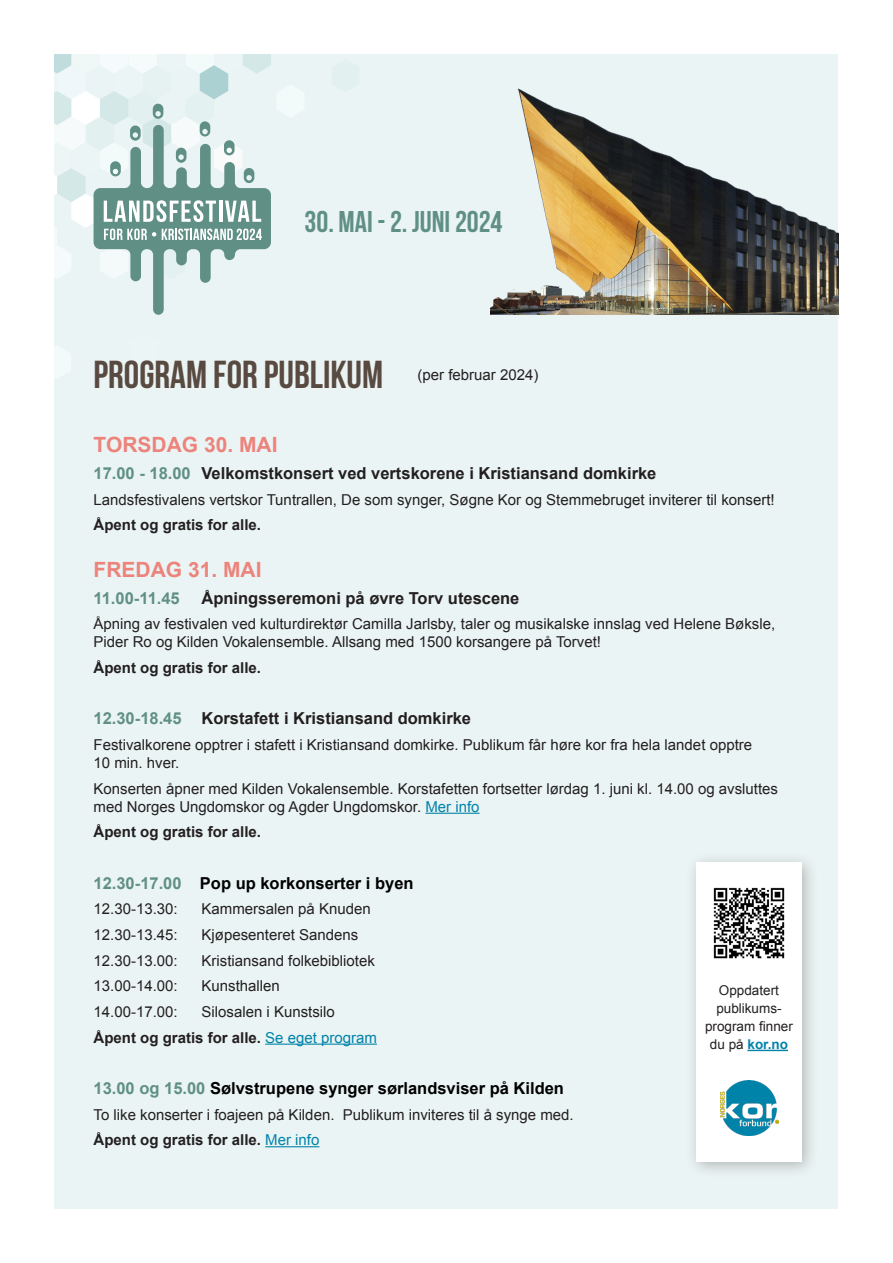
<style>
.page{position:relative;width:893px;height:1263px;background:#fff}
.page>*{position:absolute;margin:0;border:0;box-sizing:border-box;transform-origin:0 0}
.t1{font:39px "Bebas Neue";color:#594a41}
.t2{font:30px "Bebas Neue";color:#609085}
.t3{font:700 21px "Arial";color:#ec847c}
.t4{font:700 16.5px "Arial";color:#231f20}
.t5{font:700 16.5px "Arial";color:#000}
.t6{font:700 16.5px "Arial";letter-spacing:-.025em;color:#609085}
.t7{font:15px/18px "Arial";color:#231f20}
.t8{font:700 15px "Arial";color:#231f20}
.t9{font:13.5px/18px "Arial";color:#231f20;text-align:center}
.s1{color:#609085}
.s2{color:#0083a9}
.s3{font-weight:400;color:#0083a9}
.s4{font-weight:700;color:#0083a9}
</style>
<div class="page">
<div style="left:54px;top:54px;width:785px;height:1155px;background:#ebf4f4"></div>
<div style="left:838px;top:0;width:55px;height:1263px;background:#fff"></div>
<svg style="left:54px;top:54px;width:217px;height:261px"></svg>
<hr style="left:425px;top:813px;width:55px;height:1px;background:#0083a9">
<hr style="left:265px;top:1043px;width:112px;height:2px;background:#0083a9">
<hr style="left:265px;top:1146px;width:54px;height:1px;background:#0083a9">
<img style="left:491px;top:88px;width:347px;height:227px">
<div style="left:685px;top:851px;width:134px;height:328px;background:#231f20;opacity:.3"></div>
<div style="left:696px;top:862px;width:105px;height:300px;background:#fff"></div>
<hr style="left:747px;top:1050px;width:41px;height:1px;background:#0083a9">
<img style="left:713px;top:887px;width:72px;height:72px">
<img style="left:720px;top:1081px;width:58px;height:54px">
<p class="t2" style="left:305px;top:205px;width:199px">30. MAI - 2. JUNI 2024</p>
<p class="t1" style="left:94px;top:353px;width:291px">PROGRAM FOR PUBLIKUM</p>
<p class="t7" style="left:418px;top:366px;width:122px">(per februar 2024)</p>
<p class="t3" style="left:94px;top:431px;width:185px">TORSDAG 30. MAI</p>
<p class="t4" style="left:94px;top:462px;width:564px"><span class="s1">17.00 - 18.00</span> Velkomstkonsert ved vertskorene i Kristiansand domkirke</p>
<p class="t7" style="left:94px;top:490px;width:683px">Landsfestivalens vertskor Tuntrallen, De som synger, Søgne Kor og Stemmebruget inviterer til konsert!</p>
<p class="t8" style="left:94px;top:515px;width:169px">Åpent og gratis for alle.</p>
<p class="t3" style="left:94px;top:556px;width:170px">FREDAG 31. MAI</p>
<p class="t6" style="left:94px;top:587px;width:88px">11.00-11.45</p>
<p class="t4" style="left:202px;top:587px;width:319px">Åpningsseremoni på øvre Torv utescene</p>
<p class="t7" style="left:94px;top:615px;width:683px">Åpning av festivalen ved kulturdirektør Camilla Jarlsby, taler og musikalske innslag ved Helene Bøksle,<br>Pider Ro og Kilden Vokalensemble. Allsang med 1500 korsangere på Torvet!</p>
<p class="t8" style="left:94px;top:658px;width:169px">Åpent og gratis for alle.</p>
<p class="t4" style="left:94px;top:708px;width:379px"><span class="s1">12.30-18.45</span> Korstafett i Kristiansand domkirke</p>
<p class="t7" style="left:94px;top:736px;width:660px">Festivalkorene opptrer i stafett i Kristiansand domkirke. Publikum får høre kor fra hela landet opptre<br>10 min. hver.</p>
<p class="t7" style="left:94px;top:779px;width:686px">Konserten åpner med Kilden Vokalensemble. Korstafetten fortsetter lørdag 1. juni kl. 14.00 og avsluttes med Norges Ungdomskor og Agder Ungdomskor. <span class="s2">Mer info</span></p>
<p class="t8" style="left:94px;top:822px;width:169px">Åpent og gratis for alle.</p>
<p class="t5" style="left:94px;top:872px;width:322px"><span class="s1">12.30-17.00</span> Pop up korkonserter i byen</p>
<p class="t7" style="left:94px;top:900px;width:86px">12.30-13.30:</p>
<p class="t7" style="left:202px;top:900px;width:171px">Kammersalen på Knuden</p>
<p class="t7" style="left:94px;top:926px;width:86px">12.30-13.45:</p>
<p class="t7" style="left:202px;top:926px;width:158px">Kjøpesenteret Sandens</p>
<p class="t7" style="left:94px;top:951px;width:86px">12.30-13.00:</p>
<p class="t7" style="left:202px;top:951px;width:175px">Kristiansand folkebibliotek</p>
<p class="t7" style="left:94px;top:977px;width:86px">13.00-14.00:</p>
<p class="t7" style="left:202px;top:977px;width:80px">Kunsthallen</p>
<p class="t7" style="left:94px;top:1003px;width:86px">14.00-17.00:</p>
<p class="t7" style="left:202px;top:1003px;width:135px">Silosalen i Kunstsilo</p>
<p class="t8" style="left:94px;top:1027px;width:285px">Åpent og gratis for alle. <span class="s3">Se eget program</span></p>
<p class="t5" style="left:94px;top:1077px;width:472px"><span class="s1">13.00 og 15.00</span> Sølvstrupene synger sørlandsviser på Kilden</p>
<p class="t7" style="left:94px;top:1105px;width:482px">To like konserter i foajeen på Kilden. Publikum inviteres til å synge med.</p>
<p class="t8" style="left:94px;top:1130px;width:227px">Åpent og gratis for alle. <span class="s3">Mer info</span></p>
<p class="t9" style="left:705px;top:981px;width:89px">Oppdatert publikums&shy;program finner du på <span class="s4">kor.no</span></p>
</div>
